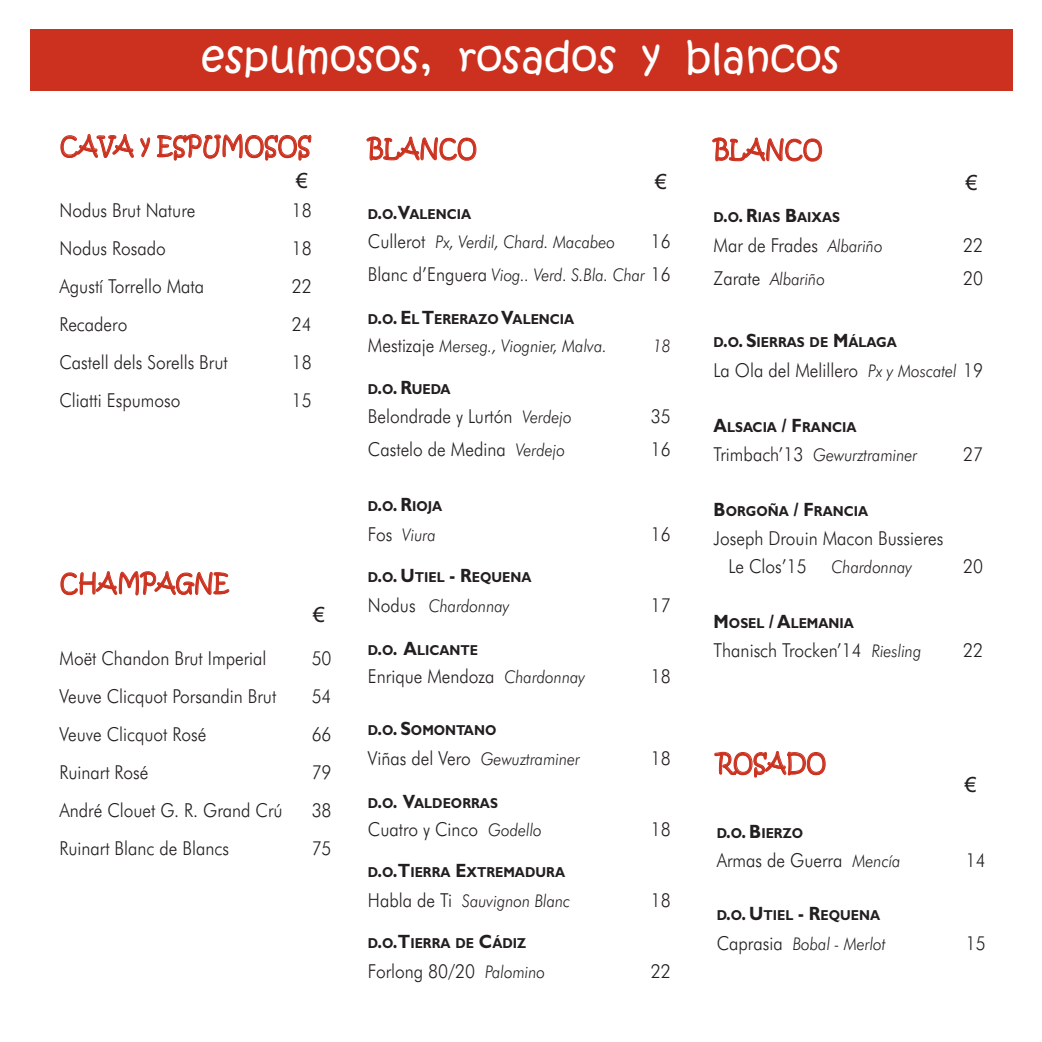
<style>
.page{position:relative;width:1042px;height:1042px;background:#fff}
.page>*{position:absolute;margin:0;border:0;box-sizing:border-box;transform-origin:0 0}
.t1{font:42px "Kristen ITC";color:#fff}
.t2{font:24.5px "Kristen ITC";color:#cb311e;scale:.9 1}
.t3{font:21px "Arial";color:#231f20}
.t4{font:300 19.25px/28px "Futura BT";color:#231f20;scale:.9 1}
.t5{font:italic 300 17.5px "Futura BT";color:#231f20;scale:.9 1}
.t6{font:700 14.35px "Gill Sans";color:#231f20;scale:.9 1}
.s1{font-size:19.25px}
.s2{font-style:normal;font-size:19.25px}
.s3{font-style:italic;font-size:17.5px}
</style>
<div class="page">
<div style="left:30px;top:30px;width:982px;height:61px;background:#cb311e"></div>
<h1 class="t1" style="left:201px;top:34px;width:641px">espumosos, rosados y blancos</h1>
<p class="t2" style="left:60px;top:132px;width:281px">CAVA y ESPUMOSOS</p>
<p class="t2" style="left:368px;top:134px;width:122px">BLANCO</p>
<p class="t2" style="left:714px;top:135px;width:122px">BLANCO</p>
<p class="t3" style="left:296px;top:168px;width:13px">€</p>
<p class="t3" style="left:655px;top:169px;width:13px">€</p>
<p class="t3" style="left:966px;top:171px;width:13px">€</p>
<p class="t4" style="left:60px;top:197px;width:153px">Nodus Brut Nature</p>
<p class="t4" style="left:292px;top:197px;width:24px">18</p>
<p class="t4" style="left:60px;top:235px;width:120px">Nodus Rosado</p>
<p class="t4" style="left:292px;top:235px;width:24px">18</p>
<p class="t4" style="left:60px;top:273px;width:162px">Agustí Torrello Mata</p>
<p class="t4" style="left:292px;top:273px;width:24px">22</p>
<p class="t4" style="left:60px;top:311px;width:77px">Recadero</p>
<p class="t4" style="left:292px;top:311px;width:24px">24</p>
<p class="t4" style="left:60px;top:349px;width:188px">Castell dels Sorells Brut</p>
<p class="t4" style="left:292px;top:349px;width:24px">18</p>
<p class="t4" style="left:60px;top:387px;width:136px">Cliatti Espumoso</p>
<p class="t4" style="left:292px;top:387px;width:24px">15</p>
<p class="t2" style="left:60px;top:569px;width:190px">CHAMPAGNE</p>
<p class="t3" style="left:313px;top:602px;width:13px">€</p>
<p class="t4" style="left:60px;top:644px;width:232px">Moët Chandon Brut Imperial</p>
<p class="t4" style="left:312px;top:644px;width:24px">50</p>
<p class="t4" style="left:60px;top:682px;width:242px">Veuve Clicquot Porsandin Brut</p>
<p class="t4" style="left:312px;top:682px;width:24px">54</p>
<p class="t4" style="left:60px;top:720px;width:165px">Veuve Clicquot Rosé</p>
<p class="t4" style="left:312px;top:720px;width:24px">66</p>
<p class="t4" style="left:60px;top:758px;width:100px">Ruinart Rosé</p>
<p class="t4" style="left:312px;top:758px;width:24px">79</p>
<p class="t4" style="left:60px;top:796px;width:249px">André Clouet G. R. Grand Crú</p>
<p class="t4" style="left:312px;top:796px;width:24px">38</p>
<p class="t4" style="left:60px;top:834px;width:190px">Ruinart Blanc de Blancs</p>
<p class="t4" style="left:312px;top:834px;width:24px">75</p>
<p class="t6" style="left:368px;top:205px;width:116px">D<span class="s1">.</span>O<span class="s1">.V</span>ALENCIA</p>
<p class="t5" style="left:368px;top:232px;width:276px"><span class="s2">Cullerot</span> Px, Verdil, Chard. Macabeo</p>
<p class="t4" style="left:651px;top:228px;width:24px">16</p>
<p class="t5" style="left:368px;top:265px;width:338px"><span class="s2">Blanc d’Enguera</span> Viog.. Verd. S.Bla. Char <span class="s2">16</span></p>
<p class="t6" style="left:368px;top:311px;width:231px">D<span class="s1">.</span>O<span class="s1">. E</span>L <span class="s1">T</span>ERERAZO <span class="s1">V</span>ALENCIA</p>
<p class="t5" style="left:368px;top:336px;width:267px"><span class="s2">Mestizaje</span> Merseg., Viognier, Malva.</p>
<p class="t5" style="left:653px;top:336px;width:21px">18</p>
<p class="t6" style="left:368px;top:380px;width:93px">D<span class="s1">.</span>O<span class="s1">. R</span>UEDA</p>
<p class="t4" style="left:368px;top:403px;width:228px">Belondrade y Lurtón <span class="s3">Verdejo</span></p>
<p class="t4" style="left:651px;top:403px;width:24px">35</p>
<p class="t4" style="left:368px;top:436px;width:220px">Castelo de Medina <span class="s3">Verdejo</span></p>
<p class="t4" style="left:651px;top:436px;width:24px">16</p>
<p class="t6" style="left:368px;top:498px;width:84px">D<span class="s1">.</span>O<span class="s1">. R</span>IOJA</p>
<p class="t5" style="left:368px;top:524px;width:77px"><span class="s2">Fos</span> Viura</p>
<p class="t4" style="left:651px;top:520px;width:24px">16</p>
<p class="t6" style="left:368px;top:569px;width:183px">D<span class="s1">.</span>O<span class="s1">. U</span>TIEL <span class="s1">- R</span>EQUENA</p>
<p class="t5" style="left:368px;top:595px;width:159px"><span class="s2">Nodus</span> Chardonnay</p>
<p class="t4" style="left:651px;top:591px;width:24px">17</p>
<p class="t6" style="left:368px;top:641px;width:124px">D<span class="s1">.</span>O<span class="s1">. A</span>LICANTE</p>
<p class="t4" style="left:368px;top:662px;width:243px">Enrique Mendoza <span class="s3">Chardonnay</span></p>
<p class="t4" style="left:651px;top:662px;width:24px">18</p>
<p class="t6" style="left:368px;top:722px;width:144px">D<span class="s1">.</span>O<span class="s1">. S</span>OMONTANO</p>
<p class="t5" style="left:368px;top:748px;width:237px"><span class="s2">Viñas del Vero</span> Gewuztraminer</p>
<p class="t4" style="left:651px;top:744px;width:24px">18</p>
<p class="t6" style="left:368px;top:794px;width:146px">D<span class="s1">.</span>O<span class="s1">. V</span>ALDEORRAS</p>
<p class="t4" style="left:368px;top:815px;width:195px">Cuatro y Cinco <span class="s3">Godello</span></p>
<p class="t4" style="left:651px;top:815px;width:24px">18</p>
<p class="t6" style="left:368px;top:864px;width:221px">D<span class="s1">.</span>O<span class="s1">.T</span>IERRA <span class="s1">E</span>XTREMADURA</p>
<p class="t5" style="left:368px;top:890px;width:226px"><span class="s2">Habla de Ti</span> Sauvignon Blanc</p>
<p class="t4" style="left:651px;top:886px;width:24px">18</p>
<p class="t6" style="left:368px;top:935px;width:177px">D<span class="s1">.</span>O<span class="s1">.T</span>IERRA DE <span class="s1">C</span>ÁDIZ</p>
<p class="t4" style="left:368px;top:957px;width:198px">Forlong 80/20 <span class="s3">Palomino</span></p>
<p class="t4" style="left:651px;top:957px;width:24px">22</p>
<p class="t6" style="left:713px;top:209px;width:142px">D<span class="s1">.</span>O<span class="s1">. R</span>IAS <span class="s1">B</span>AIXAS</p>
<p class="t4" style="left:713px;top:231px;width:189px">Mar de Frades <span class="s3">Albariño</span></p>
<p class="t4" style="left:963px;top:231px;width:24px">22</p>
<p class="t5" style="left:713px;top:268px;width:125px"><span class="s2">Zarate</span> Albariño</p>
<p class="t4" style="left:963px;top:264px;width:24px">20</p>
<p class="t6" style="left:713px;top:334px;width:205px">D<span class="s1">.</span>O<span class="s1">. S</span>IERRAS DE <span class="s1">M</span>ÁLAGA</p>
<p class="t4" style="left:713px;top:356px;width:301px">La Ola del Melillero <span class="s3">Px y Moscatel</span> 19</p>
<p class="t6" style="left:713px;top:418px;width:160px"><span class="s1">A</span>LSACIA <span class="s1">/ F</span>RANCIA</p>
<p class="t5" style="left:713px;top:445px;width:228px"><span class="s2">Trimbach’13</span> Gewurztraminer</p>
<p class="t4" style="left:963px;top:440px;width:24px">27</p>
<p class="t6" style="left:713px;top:502px;width:173px"><span class="s1">B</span>ORGOÑA <span class="s1">/ F</span>RANCIA</p>
<p class="t4" style="left:728px;top:524px;width:240px;text-indent:-15px">Joseph Drouin Macon Bussieres<br>Le Clos’15</p>
<p class="t5" style="left:831px;top:557px;width:91px">Chardonnay</p>
<p class="t4" style="left:963px;top:552px;width:24px">20</p>
<p class="t6" style="left:713px;top:614px;width:158px"><span class="s1">M</span>OSEL <span class="s1">/ A</span>LEMANIA</p>
<p class="t4" style="left:713px;top:637px;width:232px">Thanisch Trocken’14 <span class="s3">Riesling</span></p>
<p class="t4" style="left:963px;top:637px;width:24px">22</p>
<p class="t2" style="left:717px;top:749px;width:123px">ROSADO</p>
<p class="t3" style="left:965px;top:772px;width:13px">€</p>
<p class="t6" style="left:717px;top:824px;width:98px">D<span class="s1">.</span>O<span class="s1">. B</span>IERZO</p>
<p class="t4" style="left:717px;top:847px;width:206px">Armas de Guerra <span class="s3">Mencía</span></p>
<p class="t4" style="left:966px;top:847px;width:24px">14</p>
<p class="t6" style="left:717px;top:907px;width:183px">D<span class="s1">.</span>O<span class="s1">. U</span>TIEL <span class="s1">- R</span>EQUENA</p>
<p class="t5" style="left:717px;top:933px;width:189px"><span class="s2">Caprasia</span> Bobal - Merlot</p>
<p class="t4" style="left:966px;top:929px;width:24px">15</p>
</div>
